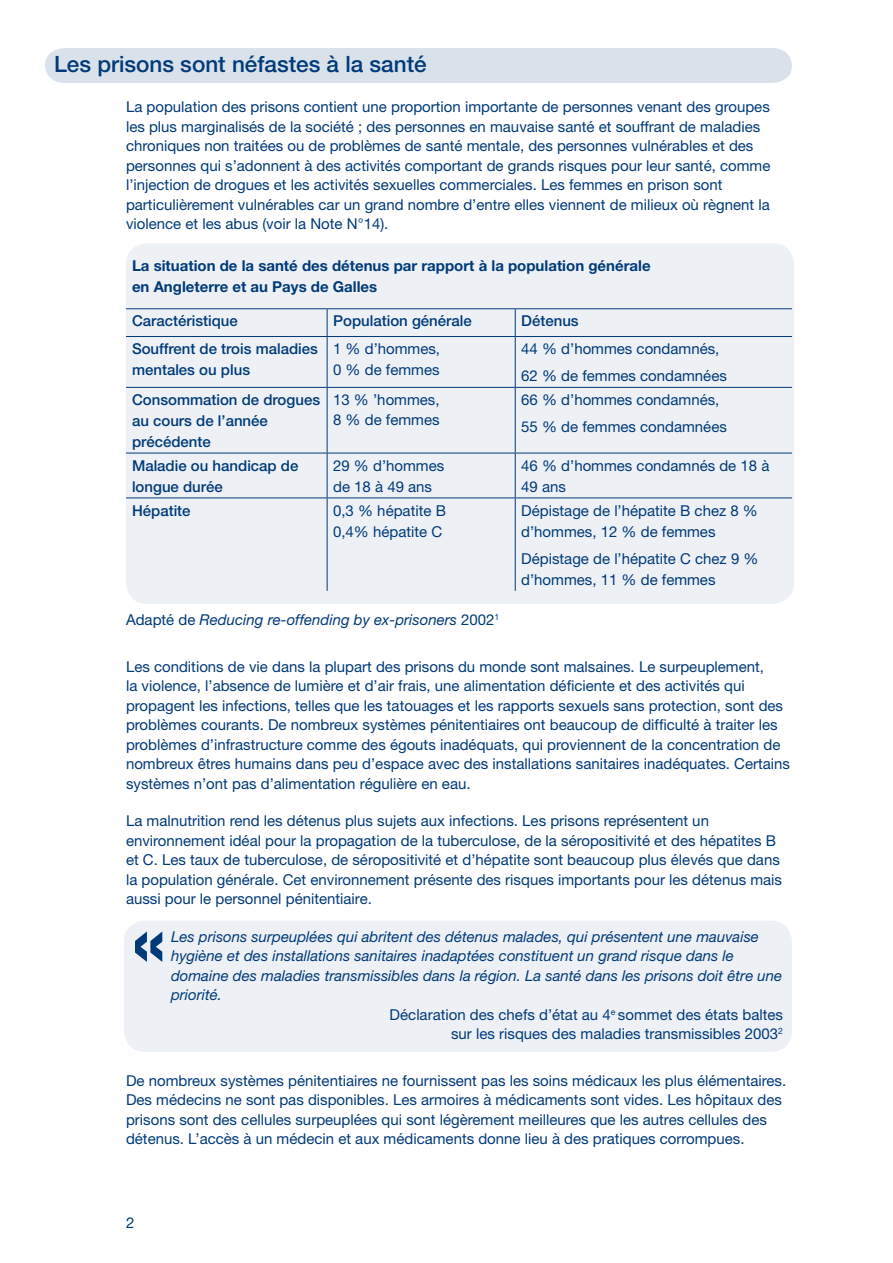
<style>
.page{position:relative;width:893px;height:1263px;background:#fff}
.page>*{position:absolute;margin:0;border:0;box-sizing:border-box;transform-origin:0 0}
.t1{font:500 22.5px "Helvetica Neue";color:#003a78}
.t2{font:15px/19.5px "Helvetica Neue";color:#003a78}
.t3{font:italic 15px "Helvetica Neue";color:#003a78}
.t4{font:500 15px/21px "Helvetica Neue";color:#003a78}
.t5{font:700 15px/21px "Helvetica Neue";color:#003a78}
.s1{font-style:normal}
</style>
<div class="page">
<div style="left:126px;top:243px;width:668px;height:361px;background:#edf1f6;border-radius:21px"></div>
<div style="left:124px;top:920px;width:668px;height:132px;background:#edf1f6;border-radius:21px"></div>
<div style="left:45px;top:48px;width:747px;height:35px;background:#d9e1eb"></div>
<hr style="left:126px;top:308px;width:201px;height:1px;background:#003a78">
<hr style="left:327px;top:308px;width:188px;height:1px;background:#003a78">
<svg style="left:327px;top:309px;width:1px;height:27px"></svg>
<hr style="left:515px;top:308px;width:277px;height:1px;background:#003a78">
<svg style="left:515px;top:309px;width:1px;height:27px"></svg>
<hr style="left:126px;top:336px;width:201px;height:1px;background:#003a78">
<hr style="left:327px;top:336px;width:188px;height:1px;background:#003a78">
<hr style="left:327px;top:337px;width:1px;height:50px;background:#003a78">
<hr style="left:515px;top:336px;width:277px;height:1px;background:#003a78">
<hr style="left:515px;top:337px;width:1px;height:50px;background:#003a78">
<hr style="left:126px;top:387px;width:201px;height:1px;background:#003a78">
<hr style="left:327px;top:387px;width:188px;height:1px;background:#003a78">
<hr style="left:327px;top:388px;width:1px;height:65px;background:#003a78">
<hr style="left:515px;top:387px;width:277px;height:1px;background:#003a78">
<hr style="left:515px;top:388px;width:1px;height:65px;background:#003a78">
<hr style="left:126px;top:453px;width:201px;height:1px;background:#003a78">
<hr style="left:327px;top:453px;width:188px;height:1px;background:#003a78">
<hr style="left:327px;top:453px;width:1px;height:44px;background:#003a78">
<hr style="left:515px;top:453px;width:277px;height:1px;background:#003a78">
<hr style="left:515px;top:453px;width:1px;height:44px;background:#003a78">
<hr style="left:126px;top:497px;width:201px;height:1px;background:#003a78">
<hr style="left:327px;top:497px;width:188px;height:1px;background:#003a78">
<hr style="left:327px;top:498px;width:1px;height:93px;background:#003a78">
<hr style="left:515px;top:497px;width:277px;height:1px;background:#003a78">
<hr style="left:515px;top:498px;width:1px;height:93px;background:#003a78">
<svg style="left:135px;top:931px;width:27px;height:31px"></svg>
<h1 class="t1" style="left:54px;top:50px;width:374px">Les prisons sont néfastes à la santé</h1>
<p class="t2" style="left:126px;top:97px;width:646px">La population des prisons contient une proportion importante de personnes venant des groupes les plus marginalisés de la société ; des personnes en mauvaise santé et souffrant de maladies chroniques non traitées ou de problèmes de santé mentale, des personnes vulnérables et des personnes qui s’adonnent à des activités comportant de grands risques pour leur santé, comme l’injection de drogues et les activités sexuelles commerciales. Les femmes en prison sont particulièrement vulnérables car un grand nombre d’entre elles viennent de milieux où règnent la violence et les abus (voir la Note N°14).</p>
<p class="t5" style="left:132px;top:255px;width:520px">La situation de la santé des détenus par rapport à la population générale en Angleterre et au Pays de Galles</p>
<p class="t4" style="left:132px;top:310px;width:107px">Caractéristique</p>
<p class="t4" style="left:333px;top:310px;width:140px">Population générale</p>
<p class="t4" style="left:521px;top:310px;width:59px">Détenus</p>
<p class="t4" style="left:132px;top:338px;width:187px">Souffrent de trois maladies mentales ou plus</p>
<p class="t2" style="left:333px;top:338px;width:109px;line-height:21px">1 % d’hommes,<br>0 % de femmes</p>
<p class="t2" style="left:521px;top:335px;width:207px;line-height:27px">44 % d’hommes condamnés,<br>62 % de femmes condamnées</p>
<p class="t4" style="left:132px;top:389px;width:190px">Consommation de drogues au cours de l’année précédente</p>
<p class="t2" style="left:333px;top:390px;width:108px">13 % ’hommes,<br>8 % de femmes</p>
<p class="t2" style="left:521px;top:386px;width:207px;line-height:27px">66 % d’hommes condamnés,<br>55 % de femmes condamnées</p>
<p class="t4" style="left:132px;top:455px;width:168px">Maladie ou handicap de longue durée</p>
<p class="t2" style="left:333px;top:455px;width:113px;line-height:21px">29 % d’hommes de 18 à 49 ans</p>
<p class="t2" style="left:521px;top:455px;width:250px;line-height:21px">46 % d’hommes condamnés de 18 à<br>49 ans</p>
<p class="t4" style="left:132px;top:500px;width:60px">Hépatite</p>
<p class="t2" style="left:333px;top:500px;width:114px;line-height:21px">0,3 % hépatite B<br>0,4% hépatite C</p>
<p class="t2" style="left:521px;top:500px;width:238px;line-height:21px">Dépistage de l’hépatite B chez 8 % d’hommes, 12 % de femmes</p>
<p class="t2" style="left:521px;top:548px;width:239px;line-height:21px">Dépistage de l’hépatite C chez 9 % d’hommes, 11 % de femmes</p>
<p class="t3" style="left:126px;top:611px;width:375px"><span class="s1">Adapté de</span> Reducing re-offending by ex-prisoners <span class="s1">2 002</span><sup>1</sup></p>
<p class="t2" style="left:126px;top:656px;width:666px">Les conditions de vie dans la plupart des prisons du monde sont malsaines. Le surpeuplement,<br>la violence, l’absence de lumière et d’air frais, une alimentation déficiente et des activités qui propagent les infections, telles que les tatouages et les rapports sexuels sans protection, sont des problèmes courants. De nombreux systèmes pénitentiaires ont beaucoup de difficulté à traiter les problèmes d’infrastructure comme des égouts inadéquats, qui proviennent de la concentration de nombreux êtres humains dans peu d’espace avec des installations sanitaires inadéquates. Certains systèmes n’ont pas d’alimentation régulière en eau.</p>
<p class="t2" style="left:126px;top:811px;width:658px">La malnutrition rend les détenus plus sujets aux infections. Les prisons représentent un environnement idéal pour la propagation de la tuberculose, de la séropositivité et des hépatites B et C. Les taux de tuberculose, de séropositivité et d’hépatite sont beaucoup plus élevés que dans la population générale. Cet environnement présente des risques importants pour les détenus mais aussi pour le personnel pénitentiaire.</p>
<p class="t3" style="left:171px;top:927px;width:589px">Les prisons surpeuplées qui abritent des détenus malades, qui présentent une mauvaise</p>
<p class="t3" style="left:171px;top:947px;width:564px">hygiène et des installations sanitaires inadaptées constituent un grand risque dans le</p>
<p class="t3" style="left:171px;top:966px;width:613px">domaine des maladies transmissibles dans la région. La santé dans les prisons doit être une</p>
<p class="t3" style="left:171px;top:986px;width:53px">priorité.</p>
<p class="t2" style="left:390px;top:1004px;width:395px">Déclaration des chefs d’état au 4<sup>e</sup> sommet des états baltes</p>
<p class="t2" style="left:451px;top:1024px;width:333px">sur les risques des maladies transmissibles 2003<sup>2</sup></p>
<p class="t2" style="left:126px;top:1070px;width:662px">De nombreux systèmes pénitentiaires ne fournissent pas les soins médicaux les plus élémentaires.<br>Des médecins ne sont pas disponibles. Les armoires à médicaments sont vides. Les hôpitaux des prisons sont des cellules surpeuplées qui sont légèrement meilleures que les autres cellules des détenus. L’accès à un médecin et aux médicaments donne lieu à des pratiques corrompues.</p>
</div>
